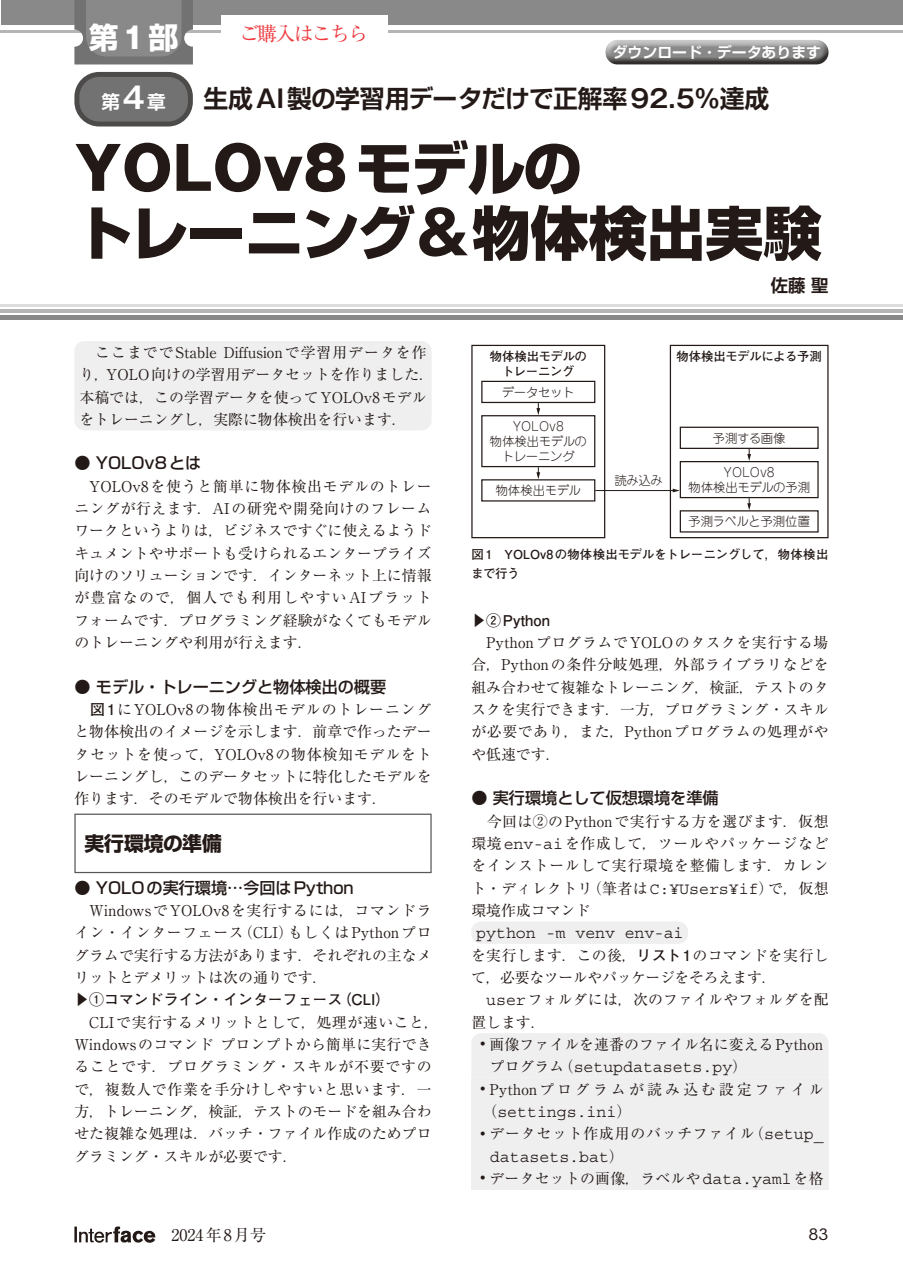
<style>
.page{position:relative;width:903px;height:1275px;background:#fff}
.page>*{position:absolute;margin:0;border:0;box-sizing:border-box;transform-origin:0 0}
.t1{font:800 58.27px "Shin Go Pro";color:#231916}
.t2{font:800 58.27px "Gothic MB101 Pro";color:#231916}
.t3{font:700 29.75px "Shin Go Pro";color:#fff}
.t4{font:700 24.85px "Shin Go Pro De";letter-spacing:-.035em;color:#231916}
.t5{font:700 19.78px "Shin Go Pro";color:#231916}
.t6{font:19.78px "Ryumin Pr 6 N";letter-spacing:-.09em;color:#ee383d}
.t7{font:700 18.55px "Shin Go Pro De";color:#fff}
.t8{font:700 17.32px "Shin Go Pro De";color:#231916}
.t9{font:16.45px "Courier Std";color:#231916}
.t10{font:500 16.1px "Shin Go Pro";color:#231916}
.t11{font:16.1px "Ryumin Pro";color:#231916}
.t12{font:15.58px "ITC Avant Garde Std";color:#231916;scale:1.11 1}
.t13{font:14.88px/22.4px "Ryumin Pro";color:#231916;text-align:justify}
.t14{font:700 14.88px "Futo Go B101 Pro";color:#231916}
.t15{font:14.88px "Ryumin Pro";letter-spacing:.05em;color:#231916}
.t16{font:14.88px "Ryumin Pro";letter-spacing:.205em;color:#231916}
.t17{font:700 14.88px "Shin Go Pro De";color:#fff}
.t18{font:700 12.42px/14.9px "Futo Go B101 Pro";letter-spacing:-.02em;color:#231916;text-align:center}
.t19{font:300 12.42px/14.9px "Jun 101 Pro";color:#231916;text-align:center}
.t20{font:300 12.42px "Jun 101 Pro";letter-spacing:-.035em;color:#231916}
.s1{font-family:"Gothic MB101 Pro"}
.s2{font-family:"Gothic MB101 Pro De";font-size:29.75px}
.s3{font-family:"Gothic MB101 Pro De"}
.s4{font-family:"Shin Go Pro"}
.s5{font-family:"Futo Go B101 Pro";font-weight:700}
.s6{font-family:"Courier Std";font-size:16.45px}
.s7{font-size:12.25px}
.s8{font-family:"Ryumin Pro";font-size:14.88px}
</style>
<div class="page">
<svg style="left:74px;top:1226px;width:81px;height:17px"></svg>
<hr style="left:0;top:30px;width:903px;height:2px;background:#b5b5b6">
<div style="left:1px;top:0;width:902px;height:25px;background:#898989"></div>
<hr style="left:0;top:309px;width:903px;height:4px;background:#b5b5b6">
<div style="left:0;top:315px;width:903px;height:5px;background:#898989"></div>
<hr style="left:0;top:304px;width:903px;height:2px;background:#dcdddd">
<div style="left:74px;top:341px;width:358px;height:89px;background:#efeff0;border-radius:10px"></div>
<div style="left:74px;top:814px;width:358px;height:59px;border:1px solid #595857"></div>
<div style="left:471px;top:921px;width:217px;height:23px;background:#efeff0;border-radius:10px"></div>
<div style="left:471px;top:1033px;width:357px;height:45px;background:#efeff0"></div>
<div style="left:471px;top:1078px;width:357px;height:111px;background:#efeff0"></div>
<div style="left:471px;top:345px;width:134px;height:193px;border:1px solid #231916"></div>
<div style="left:670px;top:345px;width:158px;height:193px;border:1px solid #231916"></div>
<div style="left:481px;top:415px;width:114px;height:52px;border:1px solid #231916"></div>
<div style="left:481px;top:381px;width:114px;height:22px;border:1px solid #231916"></div>
<div style="left:481px;top:479px;width:114px;height:23px;border:1px solid #231916"></div>
<div style="left:680px;top:461px;width:139px;height:37px;border:1px solid #231916"></div>
<div style="left:680px;top:427px;width:139px;height:22px;border:1px solid #231916"></div>
<div style="left:680px;top:510px;width:139px;height:23px;border:1px solid #231916"></div>
<svg style="left:536px;top:467px;width:4px;height:12px"></svg>
<svg style="left:747px;top:498px;width:4px;height:12px"></svg>
<svg style="left:747px;top:449px;width:4px;height:12px"></svg>
<svg style="left:536px;top:403px;width:4px;height:12px"></svg>
<hr style="left:595px;top:490px;width:81px;height:1px;background:#231916">
<svg style="left:673px;top:489px;width:7px;height:3px"></svg>
<div style="left:77px;top:74px;width:113px;height:50px;background:#727272;border-radius:22px"></div>
<div style="left:74px;top:72px;width:119px;height:54px;border:5px solid #4d4a4a;border-radius:22px"></div>
<svg style="left:74px;top:0;width:119px;height:64px"></svg>
<div style="left:602px;top:36px;width:228px;height:23px;background:#fff;opacity:.75"></div>
<div style="left:602px;top:42px;width:228px;height:24px;background:#231916;opacity:.75"></div>
<div style="left:221px;top:15px;width:167px;height:34px;background:#fff"></div>
<h2 class="t3" style="left:89px;top:14px;width:91px">第<span class="s1">1</span>部</h2>
<p class="t7" style="left:101px;top:87px;width:66px">第<span class="s2">4</span>章</p>
<h3 class="t6" style="left:239px;top:18px;width:130px">ご購入はこちら</h3>
<p class="t17" style="left:613px;top:40px;width:210px">ダウンロード<span class="s3">・</span>データあります</p>
<h3 class="t4" style="left:203px;top:78px;width:567px">生成<span class="s3">AI</span>製の学習用データだけで正解率<span class="s3">92.5％</span>達成</h3>
<h1 class="t2" style="left:74px;top:120px;width:509px">YOLOv8<span class="s4">モデルの</span></h1>
<h1 class="t1" style="left:74px;top:187px;width:749px">トレーニング<span class="s1">＆</span>物体検出実験</h1>
<p class="t13" style="left:79px;top:340px;width:356px;text-align:left">　ここまででStable Diffusionで学習用データを作り，YOLO向けの学習用データセットを作りました．本稿では，この学習データを使ってYOLOv8モデルをトレーニングし，実際に物体検出を行います．</p>
<p class="t10" style="left:74px;top:450px;width:128px">● YOLOv8とは</p>
<p class="t13" style="left:74px;top:474px;width:359px;text-indent:15px">YOLOv8を使うと簡単に物体検出モデルのトレーニングが行えます．AIの研究や開発向けのフレームワークというよりは，ビジネスですぐに使えるようドキュメントやサポートも受けられるエンタープライズ向けのソリューションです．インターネット上に情報が豊富なので，個人でも利用しやすいAIプラットフォームです．プログラミング経験がなくてもモデルのトレーニングや利用が行えます．</p>
<p class="t10" style="left:74px;top:673px;width:313px">● モデル・トレーニングと物体検出の概要</p>
<p class="t13" style="left:74px;top:697px;width:359px;text-indent:16px"><span class="s5">図1</span>にYOLOv8の物体検出モデルのトレーニングと物体検出のイメージを示します．前章で作ったデータセットを使って，YOLOv8の物体検知モデルをトレーニングし，このデータセットに特化したモデルを作ります．そのモデルで物体検出を行います．</p>
<h3 class="t5" style="left:84px;top:828px;width:139px">実行環境の準備</h3>
<p class="t10" style="left:74px;top:874px;width:281px">● YOLOの実行環境…今回はPython</p>
<p class="t13" style="left:74px;top:898px;width:359px;text-indent:15px">WindowsでYOLOv8を実行するには，コマンドライン・インターフェース（CLI）もしくはPythonプログラムで実行する方法があります．それぞれの主なメリットとデメリットは次の通りです．</p>
<p class="t14" style="left:74px;top:988px;width:318px">▶①コマンドライン・インターフェース（CLI）</p>
<p class="t13" style="left:74px;top:1010px;width:366px;text-align:left;text-indent:15px">CLIで実行するメリットとして，処理が速いこと，<br>Windowsのコマンド プロンプトから簡単に実行できることです．プログラミング・スキルが不要ですので，複数人で作業を手分けしやすいと思います．一方，トレーニング，検証，テストのモードを組み合わせた複雑な処理は．バッチ・ファイル作成のためプログラミング・スキルが必要です．</p>
<p class="t8" style="left:771px;top:271px;width:59px">佐藤 聖</p>
<p class="t18" style="left:490px;top:347px;width:99px">物体検出モデルのトレーニング</p>
<p class="t18" style="left:676px;top:347px;width:147px">物体検出モデルによる予測</p>
<p class="t20" style="left:502px;top:382px;width:75px">データセット</p>
<p class="t19" style="left:490px;top:417px;width:99px">YOLOv8<br>物体検出モデルのトレーニング</p>
<p class="t20" style="left:495px;top:481px;width:87px">物体検出モデル</p>
<p class="t20" style="left:615px;top:471px;width:50px">読み込み</p>
<p class="t20" style="left:713px;top:428px;width:75px">予測する画像</p>
<p class="t19" style="left:688px;top:463px;width:123px">YOLOv8<br>物体検出モデルの予測</p>
<p class="t20" style="left:688px;top:512px;width:123px">予測ラベルと予測位置</p>
<p class="t18" style="left:471px;top:543px;width:359px;line-height:18.6px;text-align:left">図 1　YOLOv8の物体検出モデルをトレーニングして，物体検出まで行う</p>
<p class="t14" style="left:471px;top:608px;width:80px">▶②Python</p>
<p class="t13" style="left:471px;top:630px;width:359px;text-indent:15px">PythonプログラムでYOLOのタスクを実行する場合，Pythonの条件分岐処理，外部ライブラリなどを組み合わせて複雑なトレーニング，検証，テストのタスクを実行できます．一方，プログラミング・スキルが必要であり，また，Pythonプログラムの処理がやや低速です．</p>
<p class="t10" style="left:471px;top:785px;width:249px">● 実行環境として仮想環境を準備</p>
<p class="t13" style="left:471px;top:809px;width:359px;text-indent:15px">今回は②のPythonで実行する方を選びます．仮想環境<span class="s6">env-ai</span>を作成して，ツールやパッケージなどをインストールして実行環境を整備します．カレント・ディレクトリ（筆者は<span class="s6">C:¥Users¥if</span>）で，仮想環境作成コマンド</p>
<p class="t9" style="left:476px;top:924px;width:208px">python -m venv env-ai</p>
<p class="t13" style="left:471px;top:943px;width:359px">を実行します．この後，<span class="s5">リスト1</span>のコマンドを実行して，必要なツールやパッケージをそろえます．</p>
<p class="t13" style="left:486px;top:987px;width:344px"><span class="s6">user</span>フォルダには，次のファイルやフォルダを配</p>
<p class="t13" style="left:471px;top:1010px;width:76px">置します．</p>
<p class="t13" style="left:480px;top:1032px;width:345px"><span class="s7">・</span>画像ファイルを連番のファイル名に変えるPython</p>
<p class="t9" style="left:490px;top:1058px;width:259px"><span class="s8">プログラム（</span>setupdatasets.py<span class="s8">）</span></p>
<p class="t16" style="left:480px;top:1077px;width:345px"><span class="s7">・</span> Pythonプログラムが読み込む設定ファイル</p>
<p class="t9" style="left:482px;top:1103px;width:150px"><span class="s8">（</span>settings.ini<span class="s8">）</span></p>
<p class="t15" style="left:480px;top:1122px;width:345px"><span class="s7">・</span>データセット作成用のバッチファイル（<span class="s6">setup_</span></p>
<p class="t9" style="left:490px;top:1147px;width:135px">datasets.bat<span class="s8">）</span></p>
<p class="t13" style="left:480px;top:1166px;width:345px"><span class="s7">・</span>データセットの画像，ラベルや<span class="s6">data.yaml</span>を格</p>
<p class="t11" style="left:155px;top:1222px;width:112px">　2024年8月号</p>
<p class="t12" style="left:808px;top:1225px;width:20px">83</p>
</div>
